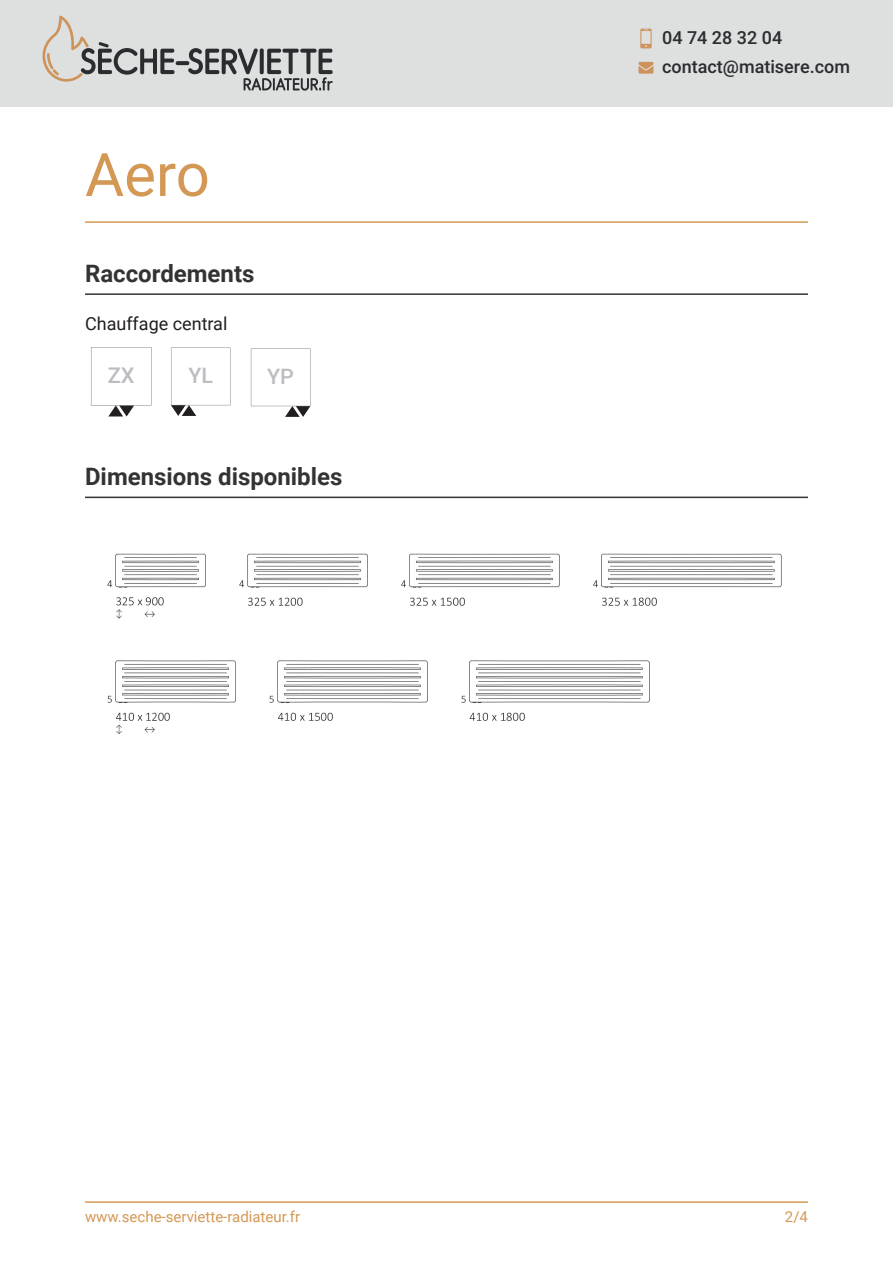
<style>
.page{position:relative;width:893px;height:1263px;background:#fff}
.page>*{position:absolute;margin:0;border:0;box-sizing:border-box;transform-origin:0 0}
.t1{font:60px "Roboto";color:#d49855}
.t2{font:700 24px "Roboto";color:#333}
.t3{font:500 21.9px "Roboto";color:#bcbdc0}
.t4{font:500 21.45px "Roboto";color:#bcbdc0}
.t5{font:500 18px/29.2px "Roboto";color:#292d2f}
.t6{font:18px "Roboto";color:#231f20}
.t7{font:15px "Roboto";color:#d49855}
</style>
<div class="page">
<div style="left:0;top:0;width:892px;height:106px;background:#dedfdf"></div>
<svg style="left:42px;top:16px;width:291px;height:75px"></svg>
<svg style="left:640px;top:29px;width:12px;height:19px"></svg>
<svg style="left:638px;top:62px;width:15px;height:12px"></svg>
<hr style="left:85px;top:221px;width:723px;height:2px;background:#d49855">
<hr style="left:85px;top:1201px;width:723px;height:2px;background:#d49855">
<svg style="left:171px;top:348px;width:59px;height:68px"></svg>
<svg style="left:91px;top:347px;width:60px;height:69px"></svg>
<hr style="left:85px;top:293px;width:723px;height:2px;background:#333">
<hr style="left:85px;top:497px;width:723px;height:1px;background:#333">
<img style="left:107px;top:553px;width:675px;height:181px">
<svg style="left:251px;top:349px;width:59px;height:68px"></svg>
<h1 class="t1" style="left:85px;top:133px;width:126px">Aero</h1>
<p class="t2" style="left:85px;top:256px;width:171px">Raccordements</p>
<p class="t6" style="left:85px;top:311px;width:144px">Chauffage central</p>
<p class="t3" style="left:108px;top:360px;width:28px">ZX</p>
<p class="t4" style="left:188px;top:360px;width:26px">YL</p>
<p class="t4" style="left:267px;top:361px;width:28px">YP</p>
<p class="t2" style="left:85px;top:459px;width:259px">Dimensions disponibles</p>
<p class="t5" style="left:662px;top:22px;width:189px">04 74 28 32 04 contact@matisere.com</p>
<p class="t7" style="left:85px;top:1206px;width:217px">www.seche-serviette-radiateur.fr</p>
<p class="t7" style="left:785px;top:1206px;width:25px">2/4</p>
</div>
